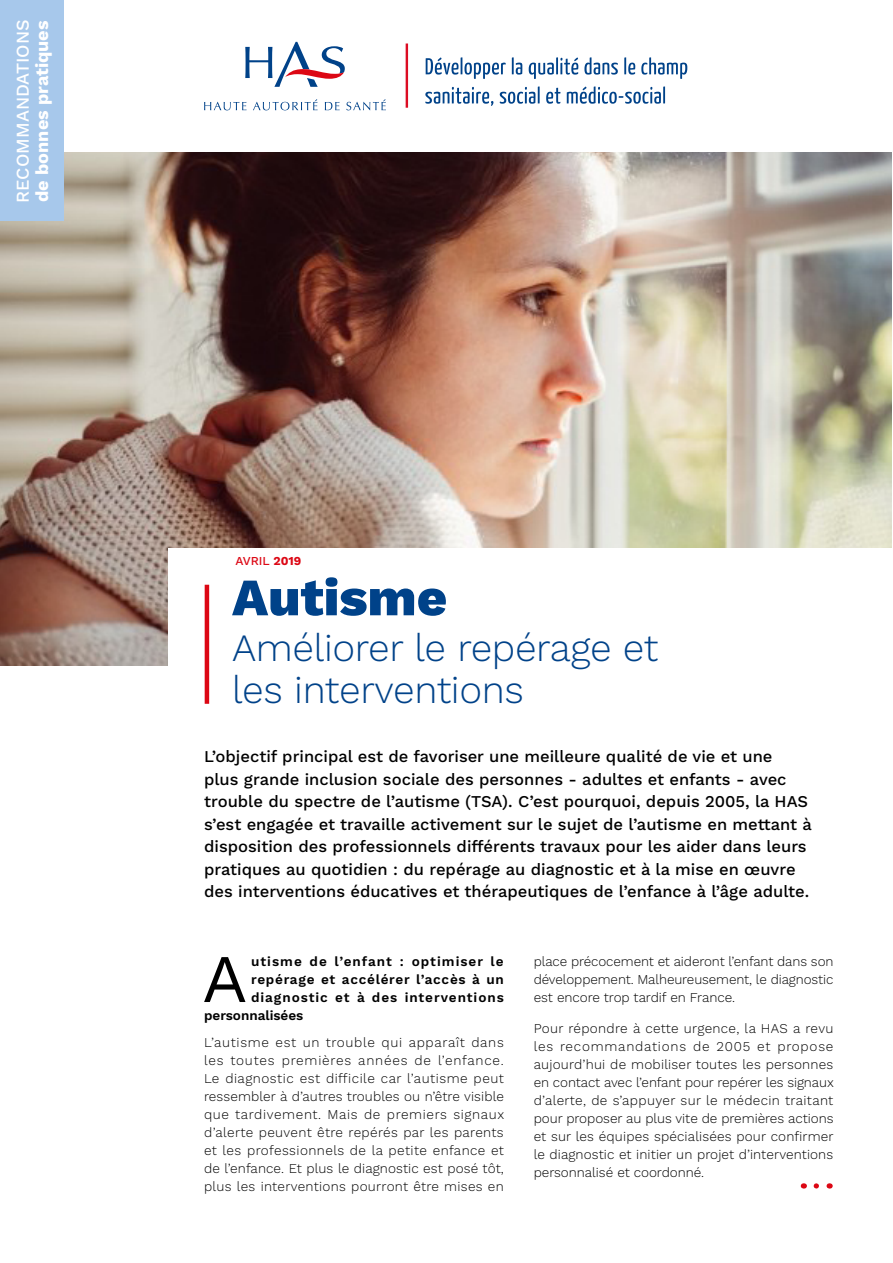
<style>
.page{position:relative;width:893px;height:1263px;background:#fff}
.page>*{position:absolute;margin:0;border:0;box-sizing:border-box;transform-origin:0 0}
.Lettrine{font:68.1px "Work Sans";color:#000}
.Dossier-Titre_1{font:800 52.5px "Work Sans";color:#004289}
.Dossier-Titre_1-2{font:300 38.7px/41.8px "Work Sans";letter-spacing:-.01em;color:#004289}
.t1{font:700 18px/19.5px "Work Sans";color:#fff}
.Dossier-Chapo{font:500 16.5px/22.5px "Work Sans";color:#000}
.Dossier-Texte_couran{font:300 13.5px/18px "Work Sans";letter-spacing:-.005em;color:#000;text-align:justify}
.Lettrine-2{font:600 13.5px "Work Sans";letter-spacing:.065em;color:#000}
.Lettrine-3{font:600 13.5px "Work Sans";letter-spacing:-.005em;color:#000}
.t2{font:500 12.15px "Work Sans";color:#dc0714}
.s1{font-weight:500}
.s2{font-weight:700}
</style>
<div class="page">
<img style="left:0;top:152px;width:892px;height:513px">
<div style="left:169px;top:549px;width:724px;height:195px;background:#fff"></div>
<svg style="left:425px;top:87px;width:240px;height:19px"></svg>
<svg style="left:426px;top:57px;width:261px;height:22px"></svg>
<hr style="left:406px;top:44px;width:2px;height:64px;background:#dc0c23">
<svg style="left:204px;top:102px;width:42px;height:8px"></svg>
<svg style="left:253px;top:99px;width:65px;height:11px"></svg>
<svg style="left:325px;top:102px;width:15px;height:8px"></svg>
<svg style="left:346px;top:99px;width:40px;height:11px"></svg>
<svg style="left:245px;top:42px;width:100px;height:45px"></svg>
<div style="left:0;top:0;width:64px;height:220px;background:#a7c8eb"></div>
<hr style="left:205px;top:585px;width:4px;height:119px;background:#dc0714">
<svg style="left:816px;top:1183px;width:3px;height:5px"></svg>
<p class="t1" style="left:14px;top:203px;width:185px;rotate:-90deg"><span class="s1">RECOMMANDATIONS </span>de bonnes pratiques</p>
<p class="t2" style="left:235px;top:554px;width:68px">AVRIL <span class="s2">2019</span></p>
<p class="Dossier-Titre_1" style="left:232px;top:567px;width:217px">Autisme</p>
<p class="Dossier-Titre_1-2" style="left:232px;top:629px;width:428px">Améliorer le repérage et les interventions</p>
<p class="Dossier-Chapo" style="left:204px;top:746px;width:609px">L’objectif principal est de favoriser une meilleure qualité de vie et une<br>plus grande inclusion sociale des personnes - adultes et enfants - avec trouble du spectre de l’autisme (TSA). C’est pourquoi, depuis 2005, la HAS s’est engagée et travaille activement sur le sujet de l’autisme en mettant à disposition des professionnels différents travaux pour les aider dans leurs pratiques au quotidien : du repérage au diagnostic et à la mise en œuvre des interventions éducatives et thérapeutiques de l’enfance à l’âge adulte.</p>
<p class="Lettrine" style="left:202px;top:939px;width:46px">A</p>
<p class="Lettrine-2" style="left:251px;top:953px;width:254px">utisme de l’enfant : optimiser le</p>
<p class="Lettrine-2" style="left:251px;top:971px;width:254px">repérage et accélérer l’accès à un</p>
<p class="Lettrine-2" style="left:251px;top:989px;width:254px">diagnostic et à des interventions</p>
<p class="Lettrine-3" style="left:204px;top:1007px;width:101px">personnalisées</p>
<p class="Dossier-Texte_couran" style="left:204px;top:1033px;width:302px">L’autisme est un trouble qui apparaît dans les toutes premières années de l’enfance.<br>Le diagnostic est difficile car l’autisme peut ressembler à d’autres troubles ou n’être visible que tardivement. Mais de premiers signaux d’alerte peuvent être repérés par les parents et les professionnels de la petite enfance et de l’enfance. Et plus le diagnostic est posé tôt, plus les interventions pourront être mises en</p>
<p class="Dossier-Texte_couran" style="left:534px;top:953px;width:301px">place précocement et aideront l’enfant dans son développement. Malheureusement, le diagnostic est encore trop tardif en France.</p>
<p class="Dossier-Texte_couran" style="left:534px;top:1020px;width:302px">Pour répondre à cette urgence, la HAS a revu les recommandations de 2005 et propose aujourd’hui de mobiliser toutes les personnes en contact avec l’enfant pour repérer les signaux d’alerte, de s’appuyer sur le médecin traitant pour proposer au plus vite de premières actions et sur les équipes spécialisées pour confirmer le diagnostic et initier un projet d’interventions personnalisé et coordonné.</p>
</div>
